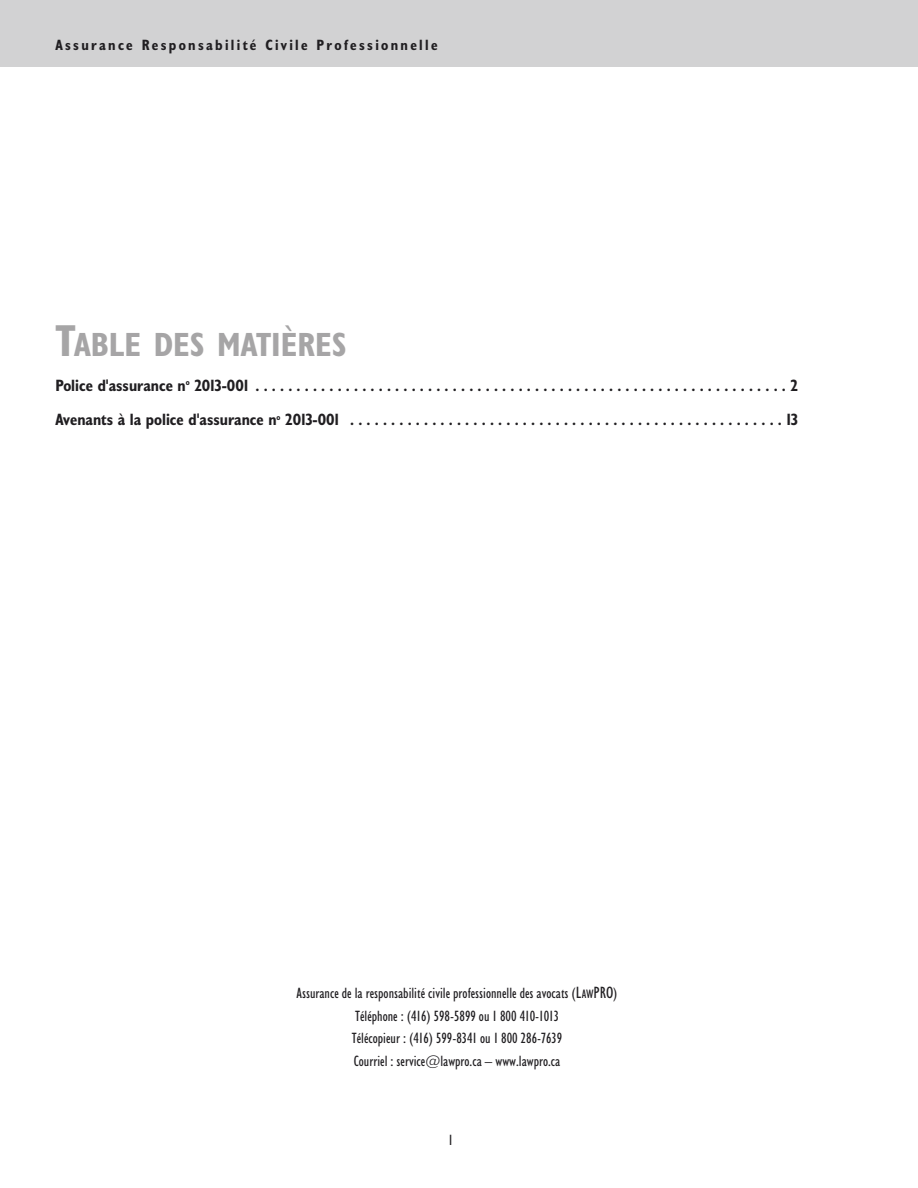
<style>
.page{position:relative;width:918px;height:1188px;background:#fff}
.page>*{position:absolute;margin:0;border:0;box-sizing:border-box;transform-origin:0 0}
.t1{font:700 condensed 33.75px "Humanist 521 BT";color:#a6a5a6}
.t2{font:700 condensed 16.5px/34.5px "Humanist 521 BT";color:#201e21}
.t3{font:condensed 15px/22.5px "Humanist 521 BT";color:#201e21;text-align:center}
.t4{font:700 condensed 15px "Humanist 521 BT";letter-spacing:.155em;color:#201e21}
.s1{font-size:45px}
.s2{font-size:16.5px}
.s3{font-size:12.3px}
</style>
<div class="page">
<div style="left:0;top:0;width:918px;height:67px;background:#d2d2d3"></div>
<p class="t4" style="left:55px;top:39px;width:384px">Assurance Responsabilité Civile Professionnelle</p>
<h1 class="t1" style="left:56px;top:333px;width:293px"><span class="s1">T</span>ABLE DES MATIÈRES</h1>
<p class="t2" style="left:55px;top:370px;width:744px">Police d'assurance n<sup>o</sup> 2013-001 . . . . . . . . . . . . . . . . . . . . . . . . . . . . . . . . . . . . . . . . . . . . . . . . . . . . . . . . . . . . . . . . . 2<br>Avenants à la police d'assurance n<sup>o</sup> 2013-001 . . . . . . . . . . . . . . . . . . . . . . . . . . . . . . . . . . . . . . . . . . . . . . . . . . . . . 13</p>
<p class="t3" style="left:296px;top:984px;width:323px">Assurance de la responsabilité civile professionnelle des avocats (<span class="s2">L</span><span class="s3">AW</span><span class="s2">PRO</span>)<br>Téléphone : (416) 598-5899 ou 1 800 410-1013<br>Télécopieur : (416) 599-8341 ou 1 800 286-7639<br>Courriel : service@lawpro.ca – www.lawpro.ca</p>
<p class="t3" style="left:448px;top:1131px;width:6px">1</p>
</div>
